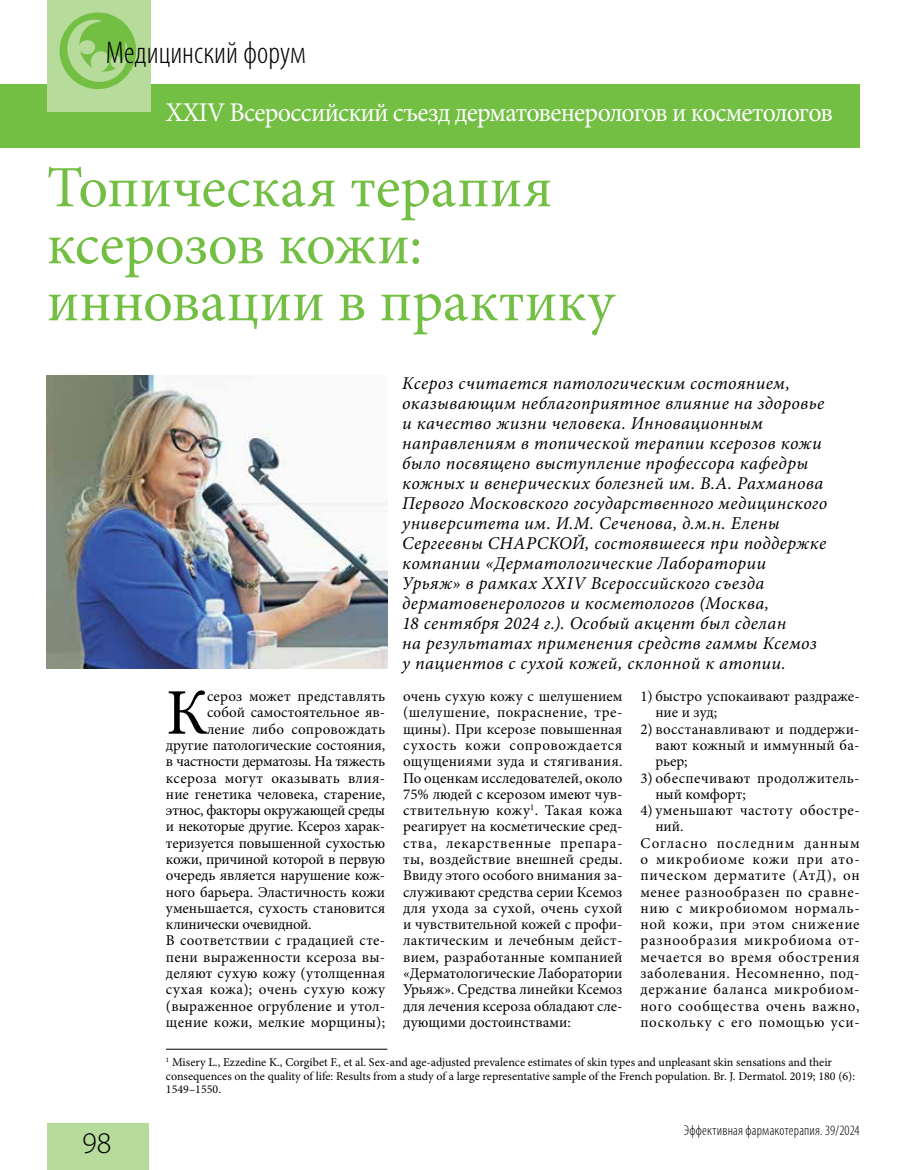
<style>
.page{position:relative;width:915px;height:1170px;background:#fff}
.page>*{position:absolute;margin:0;border:0;box-sizing:border-box;transform-origin:0 0}
.t1{font:65.1px "Minion Pro";color:#000}
.t2{font:58.5px/57px "Minion Pro";color:#72bf44}
.t3{font:300 condensed 31.5px "Myriad Pro";color:#000}
.t4{font:300 30px "Myriad Pro";color:#000}
.t5{font:27px "Minion Pro";letter-spacing:-.03em;color:#fff;scale:.96 1}
.t6{font:italic 18px/20px "Minion Pro";letter-spacing:.02em;color:#000}
.t7{font:15px/16.4px "Minion Pro";letter-spacing:.015em;color:#000;text-align:justify}
.t8{font:15px "Minion Pro";letter-spacing:.045em;color:#000}
.t9{font:15px "Minion Pro";letter-spacing:-.005em;color:#000}
.t10{font:15px "Minion Pro";letter-spacing:-.02em;color:#000}
.t11{font:15px "Minion Pro";letter-spacing:.035em;color:#000}
.t12{font:15px "Minion Pro";letter-spacing:.04em;color:#000}
.t13{font:15px "Minion Pro";letter-spacing:-.015em;color:#000}
.t14{font:15px "Minion Pro";letter-spacing:.07em;color:#000}
.t15{font:15px "Minion Pro";letter-spacing:.055em;color:#000}
.t16{font:300 condensed 14.25px "Myriad Pro";letter-spacing:.015em;color:#000}
.t17{font:12px/13.5px "Minion Pro";color:#000}
</style>
<div class="page">
<div style="left:0;top:84px;width:859px;height:63px;background:#72bf44"></div>
<div style="left:47px;top:0;width:103px;height:111px;background:#b7db9b"></div>
<div style="left:47px;top:1123px;width:101px;height:46px;background:#b7db9b"></div>
<div style="left:60px;top:12px;width:76px;height:77px;background:#72bf44;border-radius:50%"></div>
<svg style="left:66px;top:20px;width:63px;height:63px"></svg>
<img style="left:47px;top:375px;width:340px;height:293px">
<hr style="left:166px;top:1048px;width:221px;height:1px;background:#000">
<h3 class="t3" style="left:106px;top:34px;width:201px">Медицинский форум</h3>
<h3 class="t5" style="left:166px;top:94px;width:696px">XXIV Всероссийский съезд дерматовенерологов и косметологов</h3>
<h2 class="t2" style="left:47px;top:159px;width:569px">Топическая терапия ксерозов кожи: инновации в практику</h2>
<h1 class="t1" style="left:166px;top:669px;width:44px">К</h1>
<p class="t7" style="left:207px;top:688px;width:180px">сероз может представлять</p>
<p class="t7" style="left:207px;top:704px;width:180px">собой самостоятельное яв-</p>
<p class="t7" style="left:207px;top:720px;width:179px">ление либо сопровождать</p>
<p class="t9" style="left:166px;top:735px;width:221px">другие патологические состояния,</p>
<p class="t10" style="left:166px;top:751px;width:221px">в частности дерматозы. На тяжесть</p>
<p class="t7" style="left:166px;top:769px;width:221px">ксероза могут оказывать влия-</p>
<p class="t7" style="left:166px;top:785px;width:221px">ние генетика человека, старение,</p>
<p class="t10" style="left:166px;top:800px;width:221px">этнос, факторы окружающей среды</p>
<p class="t13" style="left:166px;top:816px;width:220px">и некоторые другие. Ксероз харак-</p>
<p class="t9" style="left:166px;top:832px;width:221px">теризуется повышенной сухостью</p>
<p class="t10" style="left:166px;top:849px;width:220px">кожи, причиной которой в первую</p>
<p class="t9" style="left:166px;top:865px;width:221px">очередь является нарушение кож-</p>
<p class="t9" style="left:166px;top:881px;width:221px">ного барьера. Эластичность кожи</p>
<p class="t7" style="left:166px;top:899px;width:221px">уменьшается, сухость становится</p>
<p class="t10" style="left:166px;top:914px;width:147px">клинически очевидной.</p>
<p class="t7" style="left:166px;top:932px;width:221px">В соответствии с градацией сте-</p>
<p class="t7" style="left:166px;top:948px;width:220px">пени выраженности ксероза вы-</p>
<p class="t7" style="left:166px;top:964px;width:221px">деляют сухую кожу (утолщенная</p>
<p class="t7" style="left:166px;top:981px;width:221px">сухая кожа); очень сухую кожу</p>
<p class="t7" style="left:166px;top:997px;width:220px">(выраженное огрубление и утол-</p>
<p class="t7" style="left:166px;top:1013px;width:221px">щение кожи, мелкие морщины);</p>
<p class="t6" style="left:402px;top:373px;width:426px">Ксероз считается патологическим состоянием, оказывающим неблагоприятное влияние на здоровье и качество жизни человека. Инновационным направлениям в топической терапии ксерозов кожи было посвящено выступление профессора кафедры кожных и венерических болезней им. В.А. Рахманова Первого Московского государственного медицинского университета им. И.М. Сеченова, д.м.н. Елены Сергеевны СНАРСКОЙ, состоявшееся при поддержке компании «Дерматологические Лаборатории Урьяж» в рамках XXIV Всероссийского съезда дерматовенерологов и косметологов (Москва,<br>18 сентября 2024 г.). Особый акцент был сделан<br>на результатах применения средств гаммы Ксемоз у пациентов с сухой кожей, склонной к атопии.</p>
<p class="t7" style="left:403px;top:688px;width:221px">очень сухую кожу с шелушением (шелушение, покраснение, тре&shy;щины). При ксерозе повышенная сухость кожи сопровождается ощущениями зуда и стягивания.<br>По оценкам исследователей, около 75% людей с ксерозом имеют чув&shy;ствительную кожу<sup>1</sup>. Такая кожа реагирует на косметические сред&shy;ства, лекарственные препара&shy;ты, воздействие внешней среды.<br>Ввиду этого особого внимания за&shy;служивают средства серии Ксемоз для ухода за сухой, очень сухой и чувствительной кожей с профи&shy;лактическим и лечебным дейст&shy;вием, разработанные компанией «Дерматологические Лаборатории Урьяж». Средства линейки Ксемоз для лечения ксероза обладают сле&shy;дующими достоинствами:</p>
<p class="t7" style="left:655px;top:688px;width:206px;text-indent:-15px">1) быстро успокаивают раздраже&shy;ние и зуд;</p>
<p class="t7" style="left:655px;top:720px;width:206px;text-indent:-15px">2) восстанавливают и поддержи&shy;вают кожный и иммунный ба&shy;рьер;</p>
<p class="t7" style="left:655px;top:769px;width:206px;text-indent:-15px">3) обеспечивают продолжитель&shy;ный комфорт;</p>
<p class="t11" style="left:640px;top:800px;width:221px">4) уменьшают частоту обостре-</p>
<p class="t7" style="left:655px;top:818px;width:30px">ний.</p>
<p class="t14" style="left:640px;top:832px;width:221px">Согласно последним данным</p>
<p class="t15" style="left:640px;top:849px;width:221px">о микробиоме кожи при ато-</p>
<p class="t8" style="left:640px;top:865px;width:221px">пическом дерматите (АтД), он</p>
<p class="t12" style="left:640px;top:881px;width:221px">менее разнообразен по сравне-</p>
<p class="t8" style="left:640px;top:897px;width:221px">нию с микробиомом нормаль-</p>
<p class="t8" style="left:640px;top:914px;width:221px">ной кожи, при этом снижение</p>
<p class="t8" style="left:640px;top:930px;width:221px">разнообразия микробиома от-</p>
<p class="t12" style="left:640px;top:946px;width:221px">мечается во время обострения</p>
<p class="t11" style="left:640px;top:963px;width:221px">заболевания. Несомненно, под-</p>
<p class="t8" style="left:640px;top:979px;width:221px">держание баланса микробиом-</p>
<p class="t8" style="left:640px;top:995px;width:221px">ного сообщества очень важно,</p>
<p class="t8" style="left:640px;top:1011px;width:221px">поскольку с его помощью уси-</p>
<h3 class="t4" style="left:82px;top:1126px;width:31px">98</h3>
<p class="t17" style="left:166px;top:1055px;width:690px"><sup>1</sup> Misery L., Ezzedine K., Corgibet F., et al. Sex-and age-adjusted prevalence estimates of skin types and unpleasant skin sensations and their consequences on the quality of life: Results from a study of a large representative sample of the French population. Br. J. Dermatol. 2019; 180 (6):<br>1549–1550.</p>
<p class="t16" style="left:683px;top:1121px;width:177px">Эффективная фармакотерапия. 39/2024</p>
</div>
